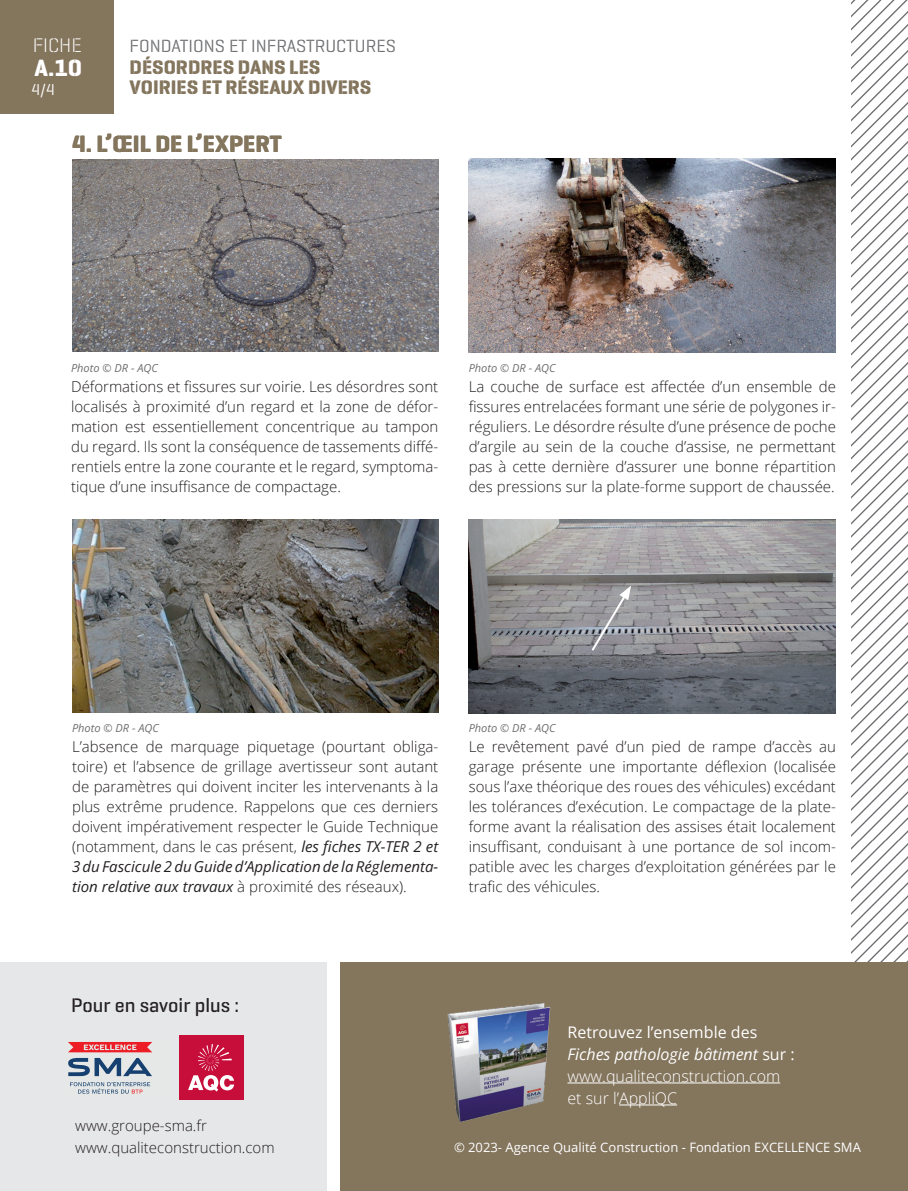
<style>
.page{position:relative;width:908px;height:1191px;background:#fff}
.page>*{position:absolute;margin:0;border:0;box-sizing:border-box;transform-origin:0 0}
.titre3{font:700 24px "Geogrotesque Stencil A";color:#84755d}
.t1{font:700 24px "Geogrotesque Stencil A";color:#fff}
.t2{font:700 20px/20px "Geogrotesque Stencil A";color:#84755d}
.bold_vert{font:500 20px "Geogrotesque Stencil A";color:#231f20}
.t3{font:20px "Geogrotesque Stencil C Lg";color:#fff}
.t4{font:18px "Geogrotesque Stencil A";color:#6c6d70}
.t5{font:300 16px "Open Sans";color:#fff}
.t6{font:italic 16px "Open Sans";color:#fff}
.t7{font:16px "Open Sans";color:#fff}
.t8{font:16px "Geogrotesque Stencil A";color:#fff}
.t9{font:300 15px/20px "Open Sans";color:#231f20;text-align:justify}
.t10{font:13px "Open Sans";color:#fff}
.legende{font:italic 300 11px "Open Sans";color:#6c6d70}
.s1{font-style:italic}
.s2{font-style:normal}
</style>
<div class="page">
<div style="left:0;top:0;width:113px;height:113px;background:#84755d"></div>
<svg style="left:851px;top:0;width:56px;height:962px"></svg>
<img style="left:468px;top:520px;width:367px;height:193px">
<img style="left:468px;top:159px;width:367px;height:193px">
<img style="left:72px;top:520px;width:366px;height:192px">
<img style="left:72px;top:159px;width:366px;height:193px">
<svg style="left:589px;top:585px;width:41px;height:68px;background:#9b9ba0"></svg>
<div style="left:0;top:962px;width:326px;height:229px;background:#e6e7e9"></div>
<div style="left:340px;top:962px;width:567px;height:229px;background:#84755d"></div>
<img style="left:447px;top:1003px;width:127px;height:120px">
<hr style="left:567px;top:1082px;width:212px;height:1px;background:#fff">
<hr style="left:618px;top:1104px;width:58px;height:1px;background:#fff">
<div style="left:179px;top:1035px;width:64px;height:65px;background:#c70d39"></div>
<svg style="left:188px;top:1044px;width:46px;height:47px"></svg>
<svg style="left:68px;top:1042px;width:84px;height:10px"></svg>
<svg style="left:68px;top:1058px;width:84px;height:18px"></svg>
<svg style="left:70px;top:1082px;width:80px;height:11px"></svg>
<h2 class="t3" style="left:33px;top:33px;width:51px">FICHE</h2>
<p class="t4" style="left:130px;top:35px;width:268px">FONDATIONS ET INFRASTRUCTURES</p>
<h1 class="t1" style="left:35px;top:53px;width:49px">A.10</h1>
<p class="t8" style="left:32px;top:79px;width:25px">4/4</p>
<p class="titre3" style="left:72px;top:129px;width:211px">4. L’ŒIL DE L’EXPERT</p>
<h2 class="t2" style="left:130px;top:57px;width:243px">DÉSORDRES DANS LES<br>VOIRIES ET RÉSEAUX DIVERS</h2>
<p class="legende" style="left:71px;top:360px;width:88px">Photo © DR - AQC</p>
<p class="t9" style="left:71px;top:376px;width:368px">Déformations et fissures sur voirie. Les désordres sont localisés à proximité d’un regard et la zone de défor&shy;mation est essentiellement concentrique au tampon du regard. Ils sont la conséquence de tassements diffé&shy;rentiels entre la zone courante et le regard, symptoma&shy;tique d’une insuffisance de compactage.</p>
<p class="legende" style="left:468px;top:360px;width:88px">Photo © DR - AQC</p>
<p class="t9" style="left:468px;top:376px;width:368px">La couche de surface est affectée d’un ensemble de fissures entrelacées formant une série de polygones ir&shy;réguliers. Le désordre résulte d’une présence de poche d’argile au sein de la couche d’assise, ne permettant pas à cette dernière d’assurer une bonne répartition des pressions sur la plate-forme support de chaussée.</p>
<p class="legende" style="left:72px;top:720px;width:88px">Photo © DR - AQC</p>
<p class="t9" style="left:72px;top:736px;width:367px">L’absence de marquage piquetage (pourtant obliga&shy;toire) et l’absence de grillage avertisseur sont autant de paramètres qui doivent inciter les intervenants à la plus extrême prudence. Rappelons que ces derniers doivent impérativement respecter le Guide Technique (notamment, dans le cas présent, <span class="s1">les fiches TX-TER 2 et 3 du Fascicule 2 du Guide d’Application de la Réglementa&shy;tion relative aux travaux</span> à proximité des réseaux).</p>
<p class="legende" style="left:468px;top:720px;width:88px">Photo © DR - AQC</p>
<p class="t9" style="left:468px;top:736px;width:368px">Le revêtement pavé d’un pied de rampe d’accès au garage présente une importante déflexion (localisée sous l’axe théorique des roues des véhicules) excédant les tolérances d’exécution. Le compactage de la plate&shy;forme avant la réalisation des assises était localement insuffisant, conduisant à une portance de sol incom&shy;patible avec les charges d’exploitation générées par le trafic des véhicules.</p>
<p class="bold_vert" style="left:71px;top:993px;width:169px">Pour en savoir plus :</p>
<p class="t9" style="left:75px;top:1115px;width:133px">www.groupe-sma.fr</p>
<p class="t9" style="left:75px;top:1137px;width:201px">www.qualiteconstruction.com</p>
<p class="t7" style="left:567px;top:1021px;width:191px">Retrouvez l’ensemble des</p>
<p class="t6" style="left:567px;top:1042px;width:229px">Fiches pathologie bâtiment <span class="s2">sur :</span></p>
<p class="t5" style="left:567px;top:1065px;width:214px">www.qualiteconstruction.com</p>
<p class="t5" style="left:567px;top:1087px;width:111px">et sur l’AppliQC</p>
<p class="t10" style="left:454px;top:1138px;width:408px">© 2023- Agence Qualité Construction - Fondation EXCELLENCE SMA</p>
</div>
